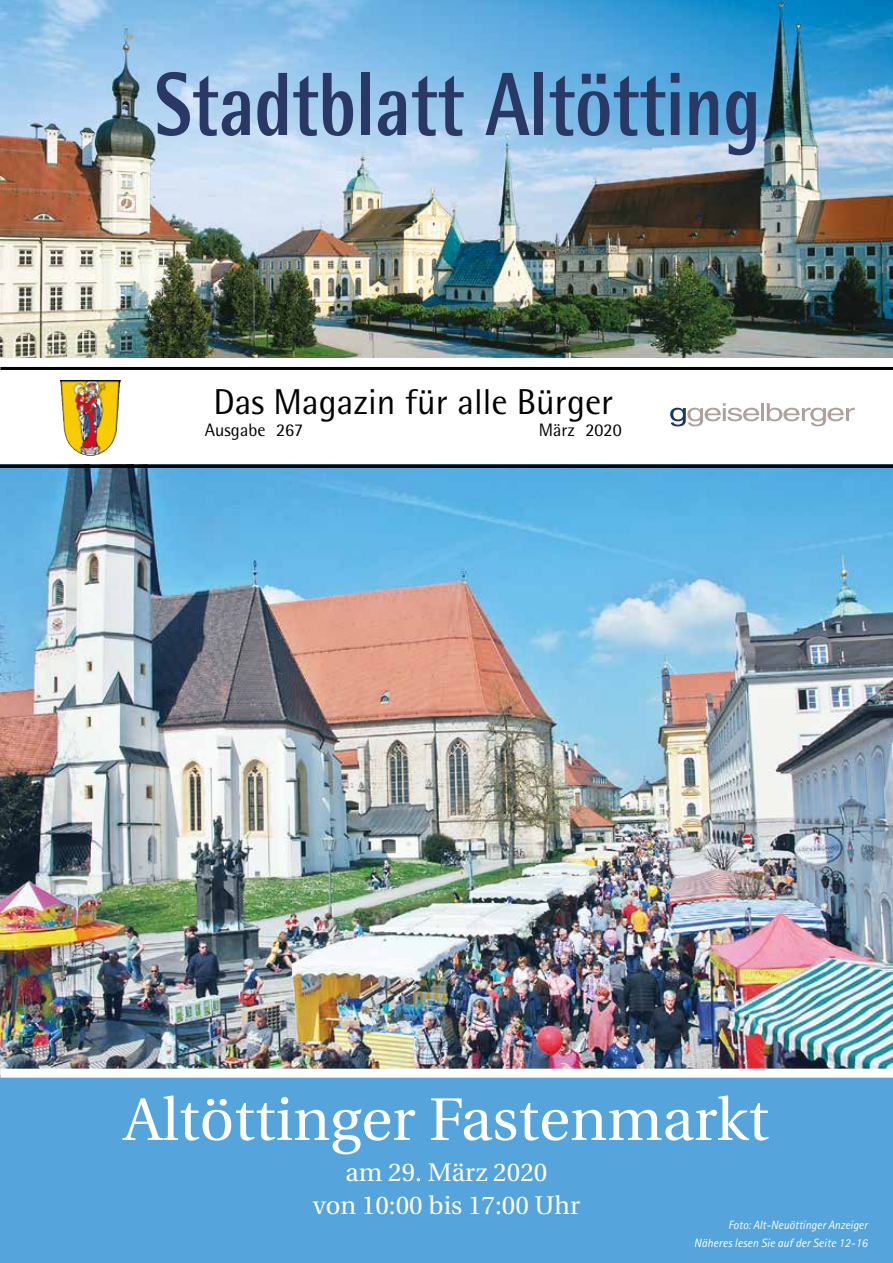
<style>
.page{position:relative;width:893px;height:1263px;background:#fff}
.page>*{position:absolute;margin:0;border:0;box-sizing:border-box;transform-origin:0 0}
.t1{font:800 90px "Rotis Semi Sans";color:#2a3866;scale:.8 1}
.t2{font:60px "Utopia";color:#fff}
.t3{font:36px "Rotis Semi Sans";color:#000}
.t4{font:25.5px/32.7px "Utopia";color:#fff;text-align:center}
.t5{font:18px "Rotis Semi Sans";color:#000}
.t6{font:italic 12px/18px "Rotis Sans Serif";color:#fff;text-align:right}
</style>
<div class="page">
<img style="left:0;top:0;width:893px;height:357px">
<div style="left:1px;top:465px;width:892px;height:798px;background:#55a4db"></div>
<img style="left:0;top:468px;width:893px;height:601px">
<hr style="left:0;top:367px;width:893px;height:3px;background:#000">
<hr style="left:0;top:465px;width:893px;height:3px;background:#000">
<img style="left:60px;top:380px;width:61px;height:76px">
<svg style="left:670px;top:403px;width:89px;height:23px"></svg>
<hr style="left:761px;top:403px;width:3px;height:18px;background:#aea19c">
<svg style="left:767px;top:403px;width:88px;height:23px"></svg>
<div style="left:0;top:1069px;width:893px;height:9px;background:#fff"></div>
<h1 class="t1" style="left:154px;top:47px;width:759px">Stadtblatt Altötting</h1>
<h3 class="t3" style="left:213px;top:380px;width:401px">Das Magazin für alle Bürger</h3>
<h3 class="t5" style="left:205px;top:419px;width:100px">Ausgabe 267</h3>
<h3 class="t5" style="left:539px;top:419px;width:84px">März 2020</h3>
<h2 class="t2" style="left:124px;top:1086px;width:646px">Altöttinger Fastenmarkt</h2>
<h3 class="t4" style="left:313px;top:1156px;width:269px">am 29. März 2020<br>von 10:00 bis 17:00 Uhr</h3>
<p class="t6" style="left:694px;top:1215px;width:175px">Foto: Alt-Neuöttinger Anzeiger<br>Näheres lesen Sie auf der Seite 12-16</p>
</div>
